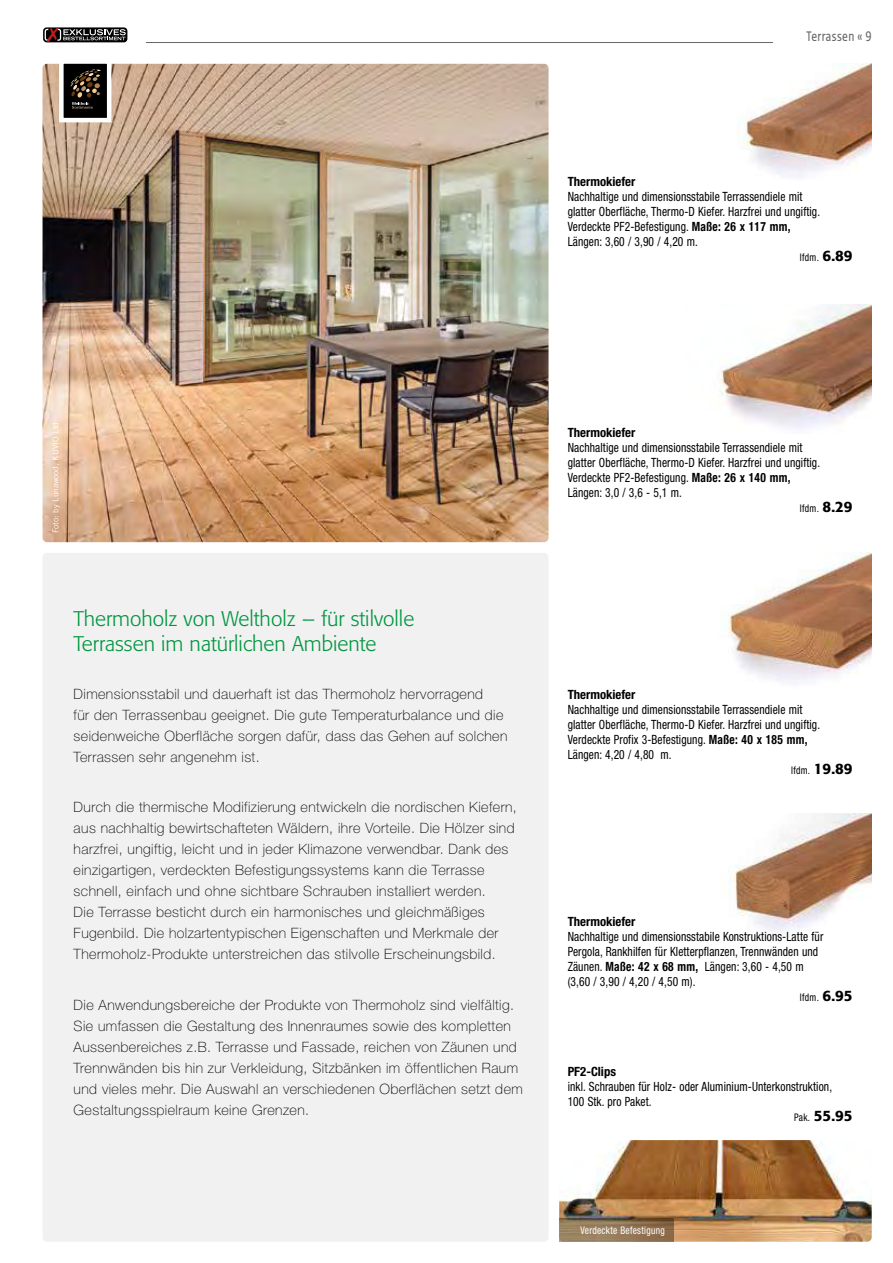
<style>
.page{position:relative;width:893px;height:1263px;background:#fff}
.page>*{position:absolute;margin:0;border:0;box-sizing:border-box;transform-origin:0 0}
.t1{font:300 21px/25.5px "Formata Std";color:#009640}
.t2{font:15px "Hagebau Condensed";letter-spacing:.03em;color:#686867;scale:.9 1}
.t3{font:500 15px "Formata Std";color:#000}
.t4{font:100 14.25px/21px "Helvetica Neue LT Pro";letter-spacing:.03em;color:#000}
.t5{font:condensed 12.75px/15px "Helvetica Neue LT Pro";letter-spacing:.01em;color:#000;scale:.9 1}
.t6{font:700 condensed 12.75px "Helvetica Neue LT Pro";color:#000}
.t7{font:condensed 10.5px "Helvetica Neue LT Pro";letter-spacing:.03em;color:#000;scale:.9 1}
.t8{font:condensed 10.5px "Helvetica Neue LT Pro";letter-spacing:.03em;color:#fff;scale:.9 1}
.t9{font:8.25px "Trade Gothic";letter-spacing:-.005em;color:#fff}
.s1{font-weight:700}
.s2{font-family:"Formata Std";font-weight:500;font-stretch:normal;font-size:15px}
.s3{font-family:"Helvetica Neue LT Pro";font-weight:400;font-stretch:condensed;font-size:10.5px}
</style>
<div class="page">
<hr style="left:43px;top:42px;width:754px;height:1px;background:#686867">
<div style="left:773px;top:21px;width:99px;height:28px;background:#fff"></div>
<div style="left:21px;top:21px;width:124px;height:28px;background:#fff"></div>
<svg style="left:43px;top:27px;width:84px;height:15px"></svg>
<svg style="left:45px;top:28px;width:81px;height:15px"></svg>
<div style="left:43px;top:553px;width:506px;height:689px;background:#f1f1f1;border-radius:4px"></div>
<img style="left:43px;top:64px;width:506px;height:478px">
<img style="left:737px;top:64px;width:135px;height:114px">
<img style="left:718px;top:305px;width:154px;height:125px">
<img style="left:728px;top:553px;width:144px;height:131px">
<img style="left:732px;top:813px;width:140px;height:121px">
<img style="left:559px;top:1140px;width:313px;height:102px">
<svg style="left:559px;top:1218px;width:114px;height:24px;background:#8d7455"></svg>
<div style="left:63px;top:64px;width:45px;height:54px;background:#000"></div>
<svg style="left:70px;top:69px;width:31px;height:40px"></svg>
<div style="left:59px;top:59px;width:52px;height:63px;border:4px solid #fff"></div>
<p class="t2" style="left:807px;top:28px;width:74px">Terrassen « 9</p>
<p class="t6" style="left:568px;top:174px;width:69px">Thermokiefer</p>
<p class="t5" style="left:568px;top:189px;width:282px">Nachhaltige und dimensionsstabile Terrassendiele mit glatter Oberfläche, Thermo-D Kiefer. Harzfrei und ungiftig.<br>Verdeckte PF2-Befestigung. <span class="s1">Maße: 26 x 117 mm, </span>Längen: 3,60 / 3,90 / 4,20 m.</p>
<p class="t7" style="left:800px;top:251px;width:60px">lfdm. <span class="s2">6.89</span></p>
<p class="t9" style="left:50px;top:533px;width:113px;rotate:-90deg">Foto: by Lunawood, KUVIO Ltd</p>
<h1 class="t1" style="left:74px;top:606px;width:342px">Thermoholz von Weltholz – für stilvolle<br>Terrassen im natürlichen Ambiente</h1>
<p class="t4" style="left:74px;top:683px;width:435px">Dimensionsstabil und dauerhaft ist das Thermoholz hervorragend<br>für den Terrassenbau geeignet. Die gute Temperaturbalance und die seidenweiche Oberfläche sorgen dafür, dass das Gehen auf solchen Terrassen sehr angenehm ist.</p>
<p class="t4" style="left:74px;top:797px;width:445px">Durch die thermische Modifizierung entwickeln die nordischen Kiefern, aus nachhaltig bewirtschafteten Wäldern, ihre Vorteile. Die Hölzer sind harzfrei, ungiftig, leicht und in jeder Klimazone verwendbar. Dank des einzigartigen, verdeckten Befestigungssystems kann die Terrasse schnell, einfach und ohne sichtbare Schrauben installiert werden.<br>Die Terrasse besticht durch ein harmonisches und gleichmäßiges Fugenbild. Die holzartentypischen Eigenschaften und Merkmale der Thermoholz-Produkte unterstreichen das stilvolle Erscheinungsbild.</p>
<p class="t4" style="left:74px;top:994px;width:451px">Die Anwendungsbereiche der Produkte von Thermoholz sind vielfältig.<br>Sie umfassen die Gestaltung des Innenraumes sowie des kompletten Aussenbereiches z.B. Terrasse und Fassade, reichen von Zäunen und Trennwänden bis hin zur Verkleidung, Sitzbänken im öffentlichen Raum und vieles mehr. Die Auswahl an verschiedenen Oberflächen setzt dem Gestaltungsspielraum keine Grenzen.</p>
<p class="t6" style="left:568px;top:424px;width:69px">Thermokiefer</p>
<p class="t5" style="left:568px;top:439px;width:282px">Nachhaltige und dimensionsstabile Terrassendiele mit glatter Oberfläche, Thermo-D Kiefer. Harzfrei und ungiftig.<br>Verdeckte PF2-Befestigung. <span class="s1">Maße: 26 x 140 mm, </span>Längen: 3,0 / 3,6 - 5,1 m.</p>
<p class="t7" style="left:800px;top:502px;width:60px">lfdm. <span class="s2">8.29</span></p>
<p class="t6" style="left:568px;top:686px;width:69px">Thermokiefer</p>
<p class="t5" style="left:568px;top:701px;width:282px">Nachhaltige und dimensionsstabile Terrassendiele mit glatter Oberfläche, Thermo-D Kiefer. Harzfrei und ungiftig.<br>Verdeckte Profix 3-Befestigung. <span class="s1">Maße: 40 x 185 mm, </span>Längen: 4,20 / 4,80 m.</p>
<p class="t7" style="left:791px;top:764px;width:70px">lfdm. <span class="s2">19.89</span></p>
<p class="t6" style="left:568px;top:914px;width:69px">Thermokiefer</p>
<p class="t5" style="left:568px;top:929px;width:286px">Nachhaltige und dimensionsstabile Konstruktions-Latte für Pergola, Rankhilfen für Kletterpflanzen, Trennwänden und Zäunen. <span class="s1">Maße: 42 x 68 mm,</span> Längen: 3,60 - 4,50 m (3,60 / 3,90 / 4,20 / 4,50 m).</p>
<p class="t7" style="left:800px;top:991px;width:60px">lfdm. <span class="s2">6.95</span></p>
<p class="t6" style="left:568px;top:1064px;width:50px">PF2-Clips</p>
<p class="t5" style="left:568px;top:1079px;width:295px">inkl. Schrauben für Holz- oder Aluminium-Unterkonstruktion,<br>100 Stk. pro Paket.</p>
<p class="t3" style="left:794px;top:1107px;width:60px"><span class="s3">Pak.</span> 55.95</p>
<p class="t8" style="left:580px;top:1223px;width:95px">Verdeckte Befestigung</p>
</div>
